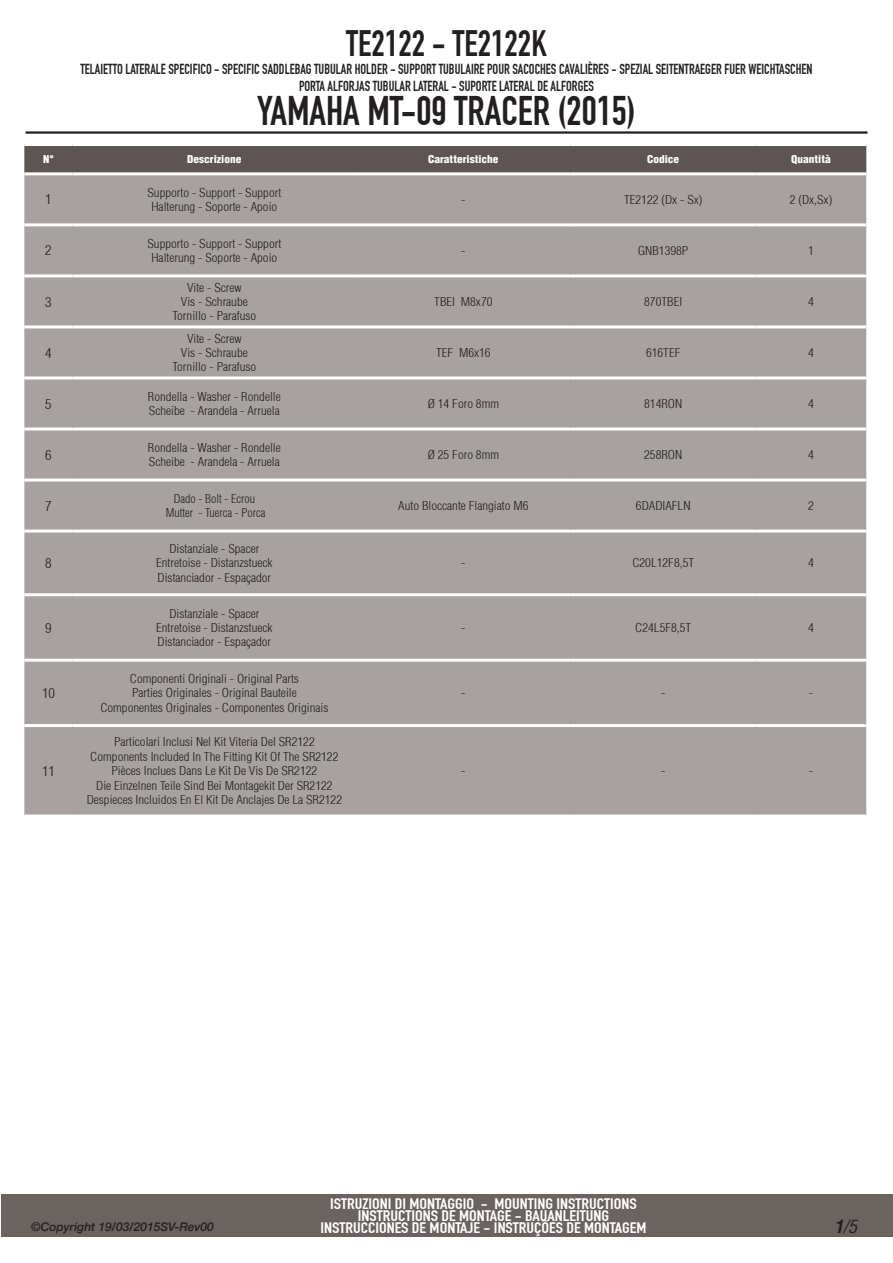
<style>
.page{position:relative;width:893px;height:1263px;background:#fff}
.page>*{position:absolute;margin:0;border:0;box-sizing:border-box;transform-origin:0 0}
.t1{font:40.5px "DIN Engschrift Alternate";color:#231f20}
.t2{font:36px "DIN Engschrift Alternate";color:#231f20}
.t3{font:italic condensed 18px "Helvetica";color:#231f20}
.t4{font:15px/12px "DIN Engschrift Alternate";color:#fff;text-align:center;scale:1.2 1}
.t5{font:14.25px/17.1px "DIN Engschrift Alternate";color:#231f20;text-align:center;scale:.95 1}
.t6{font:300 condensed 13.5px "Helvetica";color:#231f20;scale:1.08 1}
.t7{font:300 condensed 12px "Helvetica";color:#231f20;scale:1.08 1}
.t8{font:300 condensed 12px "Helvetica";color:#231f20}
.t9{font:italic 500 12px "Helvetica Neue";color:#231f20}
.t10{font:900 condensed 10.5px "Helvetica";color:#fff;scale:1.08 1}
.s1{font-weight:700}
</style>
<div class="page">
<div style="left:1px;top:1194px;width:891px;height:43px;background:#6b6360"></div>
<hr style="left:26px;top:131px;width:841px;height:3px;background:#231f20">
<div style="left:24px;top:146px;width:842px;height:26px;background:#5e5553"></div>
<div style="left:24px;top:175px;width:842px;height:639px;background:#a7a2a0"></div>
<hr style="left:24px;top:223px;width:49px;height:3px;background:#fff">
<hr style="left:73px;top:223px;width:283px;height:3px;background:#fff">
<hr style="left:356px;top:223px;width:215px;height:3px;background:#fff">
<hr style="left:571px;top:223px;width:185px;height:3px;background:#fff">
<hr style="left:756px;top:223px;width:110px;height:3px;background:#fff">
<hr style="left:24px;top:274px;width:49px;height:3px;background:#fff">
<hr style="left:73px;top:274px;width:283px;height:3px;background:#fff">
<hr style="left:356px;top:274px;width:215px;height:3px;background:#fff">
<hr style="left:571px;top:274px;width:185px;height:3px;background:#fff">
<hr style="left:756px;top:274px;width:110px;height:3px;background:#fff">
<hr style="left:24px;top:325px;width:49px;height:3px;background:#fff">
<hr style="left:73px;top:325px;width:283px;height:3px;background:#fff">
<hr style="left:356px;top:325px;width:215px;height:3px;background:#fff">
<hr style="left:571px;top:325px;width:185px;height:3px;background:#fff">
<hr style="left:756px;top:325px;width:110px;height:3px;background:#fff">
<hr style="left:24px;top:376px;width:49px;height:3px;background:#fff">
<hr style="left:73px;top:376px;width:283px;height:3px;background:#fff">
<hr style="left:356px;top:376px;width:215px;height:3px;background:#fff">
<hr style="left:571px;top:376px;width:185px;height:3px;background:#fff">
<hr style="left:756px;top:376px;width:110px;height:3px;background:#fff">
<hr style="left:24px;top:427px;width:49px;height:3px;background:#fff">
<hr style="left:73px;top:427px;width:283px;height:3px;background:#fff">
<hr style="left:356px;top:427px;width:215px;height:3px;background:#fff">
<hr style="left:571px;top:427px;width:185px;height:3px;background:#fff">
<hr style="left:756px;top:427px;width:110px;height:3px;background:#fff">
<hr style="left:24px;top:478px;width:49px;height:3px;background:#fff">
<hr style="left:73px;top:478px;width:283px;height:3px;background:#fff">
<hr style="left:356px;top:478px;width:215px;height:3px;background:#fff">
<hr style="left:571px;top:478px;width:185px;height:3px;background:#fff">
<hr style="left:756px;top:478px;width:110px;height:3px;background:#fff">
<hr style="left:24px;top:530px;width:49px;height:3px;background:#fff">
<hr style="left:73px;top:530px;width:283px;height:3px;background:#fff">
<hr style="left:356px;top:530px;width:215px;height:3px;background:#fff">
<hr style="left:571px;top:530px;width:185px;height:3px;background:#fff">
<hr style="left:756px;top:530px;width:110px;height:3px;background:#fff">
<hr style="left:24px;top:593px;width:49px;height:3px;background:#fff">
<hr style="left:73px;top:593px;width:283px;height:3px;background:#fff">
<hr style="left:356px;top:593px;width:215px;height:3px;background:#fff">
<hr style="left:571px;top:593px;width:185px;height:3px;background:#fff">
<hr style="left:756px;top:593px;width:110px;height:3px;background:#fff">
<hr style="left:24px;top:659px;width:49px;height:3px;background:#fff">
<hr style="left:73px;top:659px;width:283px;height:3px;background:#fff">
<hr style="left:356px;top:659px;width:215px;height:3px;background:#fff">
<hr style="left:571px;top:659px;width:185px;height:3px;background:#fff">
<hr style="left:756px;top:659px;width:110px;height:3px;background:#fff">
<hr style="left:24px;top:724px;width:49px;height:3px;background:#fff">
<hr style="left:73px;top:724px;width:283px;height:3px;background:#fff">
<hr style="left:356px;top:724px;width:215px;height:3px;background:#fff">
<hr style="left:571px;top:724px;width:185px;height:3px;background:#fff">
<hr style="left:756px;top:724px;width:110px;height:3px;background:#fff">
<h2 class="t2" style="left:346px;top:22px;width:202px">TE2122 - TE2122K</h2>
<p class="t5" style="left:80px;top:61px;width:772px">TELAIETTO LATERALE SPECIFICO - SPECIFIC SADDLEBAG TUBULAR HOLDER - SUPPORT TUBULAIRE POUR SACOCHES CAVALIÈRES - SPEZIAL SEITENTRAEGER FUER WEICHTASCHEN<br>PORTA ALFORJAS TUBULAR LATERAL - SUPORTE LATERAL DE ALFORGES</p>
<h1 class="t1" style="left:257px;top:87px;width:380px">YAMAHA MT-09 TRACER (2015)</h1>
<p class="t10" style="left:43px;top:153px;width:12px">N°</p>
<p class="t10" style="left:187px;top:153px;width:52px">Descrizione</p>
<p class="t10" style="left:428px;top:153px;width:67px">Caratteristiche</p>
<p class="t10" style="left:647px;top:153px;width:31px">Codice</p>
<p class="t10" style="left:791px;top:153px;width:38px">Quantità</p>
<p class="t6" style="left:45px;top:191px;width:7px">1</p>
<p class="t7" style="left:147px;top:185px;width:125px">Supporto - Support - Support</p>
<p class="t7" style="left:151px;top:199px;width:118px">Halterung - Soporte - Apoio</p>
<p class="t7" style="left:461px;top:192px;width:5px">-</p>
<p class="t7" style="left:624px;top:192px;width:74px">TE2122 (Dx - Sx)</p>
<p class="t7" style="left:790px;top:192px;width:41px">2 (Dx,Sx)</p>
<p class="t6" style="left:45px;top:242px;width:7px">2</p>
<p class="t7" style="left:147px;top:236px;width:125px">Supporto - Support - Support</p>
<p class="t7" style="left:151px;top:250px;width:118px">Halterung - Soporte - Apoio</p>
<p class="t7" style="left:461px;top:243px;width:5px">-</p>
<p class="t7" style="left:638px;top:243px;width:48px">GNB1398P</p>
<p class="t7" style="left:808px;top:243px;width:7px">1</p>
<p class="t6" style="left:45px;top:293px;width:7px">3</p>
<p class="t7" style="left:187px;top:280px;width:52px">Vite - Screw</p>
<p class="t7" style="left:181px;top:294px;width:63px">Vis - Schraube</p>
<p class="t7" style="left:172px;top:308px;width:79px">Tornillo - Parafuso</p>
<p class="t7" style="left:434px;top:294px;width:55px">TBEI M8x70</p>
<p class="t7" style="left:644px;top:294px;width:37px">870TBEI</p>
<p class="t7" style="left:808px;top:294px;width:7px">4</p>
<p class="t6" style="left:45px;top:344px;width:7px">4</p>
<p class="t7" style="left:187px;top:331px;width:52px">Vite - Screw</p>
<p class="t7" style="left:181px;top:345px;width:63px">Vis - Schraube</p>
<p class="t7" style="left:172px;top:360px;width:79px">Tornillo - Parafuso</p>
<p class="t7" style="left:436px;top:345px;width:52px">TEF M6x16</p>
<p class="t7" style="left:646px;top:345px;width:33px">616TEF</p>
<p class="t7" style="left:808px;top:345px;width:7px">4</p>
<p class="t6" style="left:45px;top:395px;width:7px">5</p>
<p class="t7" style="left:148px;top:389px;width:125px">Rondella - Washer - Rondelle</p>
<p class="t7" style="left:149px;top:403px;width:123px">Scheibe - Arandela - Arruela</p>
<p class="t7" style="left:428px;top:396px;width:67px">Ø 14 Foro 8mm</p>
<p class="t7" style="left:644px;top:396px;width:37px">814RON</p>
<p class="t7" style="left:808px;top:396px;width:7px">4</p>
<p class="t6" style="left:45px;top:446px;width:7px">6</p>
<p class="t7" style="left:148px;top:440px;width:125px">Rondella - Washer - Rondelle</p>
<p class="t7" style="left:149px;top:454px;width:123px">Scheibe - Arandela - Arruela</p>
<p class="t7" style="left:428px;top:447px;width:67px">Ø 25 Foro 8mm</p>
<p class="t7" style="left:644px;top:447px;width:37px">258RON</p>
<p class="t7" style="left:808px;top:447px;width:7px">4</p>
<p class="t6" style="left:45px;top:497px;width:7px">7</p>
<p class="t8" style="left:174px;top:491px;width:83px">Dado - Bolt - Ecrou</p>
<p class="t8" style="left:166px;top:505px;width:101px">Mutter - Tuerca - Porca</p>
<p class="t7" style="left:398px;top:498px;width:122px">Auto Bloccante Flangiato M6</p>
<p class="t7" style="left:636px;top:498px;width:52px">6DADIAFLN</p>
<p class="t7" style="left:808px;top:498px;width:7px">2</p>
<p class="t6" style="left:45px;top:555px;width:7px">8</p>
<p class="t7" style="left:169px;top:541px;width:85px">Distanziale - Spacer</p>
<p class="t7" style="left:156px;top:556px;width:109px">Entretoise - Distanzstueck</p>
<p class="t7" style="left:158px;top:570px;width:107px">Distanciador - Espaçador</p>
<p class="t7" style="left:461px;top:556px;width:5px">-</p>
<p class="t7" style="left:632px;top:556px;width:59px">C20L12F8,5T</p>
<p class="t7" style="left:808px;top:556px;width:7px">4</p>
<p class="t6" style="left:45px;top:619px;width:7px">9</p>
<p class="t7" style="left:169px;top:606px;width:85px">Distanziale - Spacer</p>
<p class="t7" style="left:156px;top:620px;width:109px">Entretoise - Distanzstueck</p>
<p class="t7" style="left:158px;top:634px;width:107px">Distanciador - Espaçador</p>
<p class="t7" style="left:461px;top:620px;width:5px">-</p>
<p class="t7" style="left:635px;top:620px;width:53px">C24L5F8,5T</p>
<p class="t7" style="left:808px;top:620px;width:7px">4</p>
<p class="t6" style="left:42px;top:685px;width:13px">10</p>
<p class="t7" style="left:130px;top:671px;width:158px">Componenti Originali - Original Parts</p>
<p class="t7" style="left:132px;top:685px;width:154px">Parties Originales - Original Bauteile</p>
<p class="t7" style="left:100px;top:700px;width:213px">Componentes Originales - Componentes Originais</p>
<p class="t7" style="left:461px;top:685px;width:5px">-</p>
<p class="t7" style="left:661px;top:685px;width:5px">-</p>
<p class="t7" style="left:809px;top:685px;width:5px">-</p>
<p class="t6" style="left:42px;top:762px;width:13px">11</p>
<p class="t7" style="left:114px;top:735px;width:187px">Particolari Inclusi Nel Kit Viteria Del SR2122</p>
<p class="t7" style="left:90px;top:749px;width:231px">Components Included In The Fitting Kit Of The SR2122</p>
<p class="t7" style="left:111px;top:763px;width:192px">Pièces Inclues Dans Le Kit De Vis De SR2122</p>
<p class="t7" style="left:96px;top:778px;width:220px">Die Einzelnen Teile Sind Bei Montagekit Der SR2122</p>
<p class="t7" style="left:87px;top:792px;width:238px">Despieces Incluidos En El Kit De Anclajes De La SR2122</p>
<p class="t7" style="left:461px;top:763px;width:5px">-</p>
<p class="t7" style="left:661px;top:763px;width:5px">-</p>
<p class="t7" style="left:809px;top:763px;width:5px">-</p>
<p class="t9" style="left:31px;top:1220px;width:184px">©Copyright 19/03/2015SV-Rev00</p>
<p class="t4" style="left:320px;top:1197px;width:273px">ISTRUZIONI DI MONTAGGIO - MOUNTING INSTRUCTIONS<br>INSTRUCTIONS DE MONTAGE - BAUANLEITUNG<br>INSTRUCCIONES DE MONTAJE - INSTRUÇÕES DE MONTAGEM</p>
<p class="t3" style="left:834px;top:1215px;width:25px"><span class="s1">1</span>/5</p>
</div>
